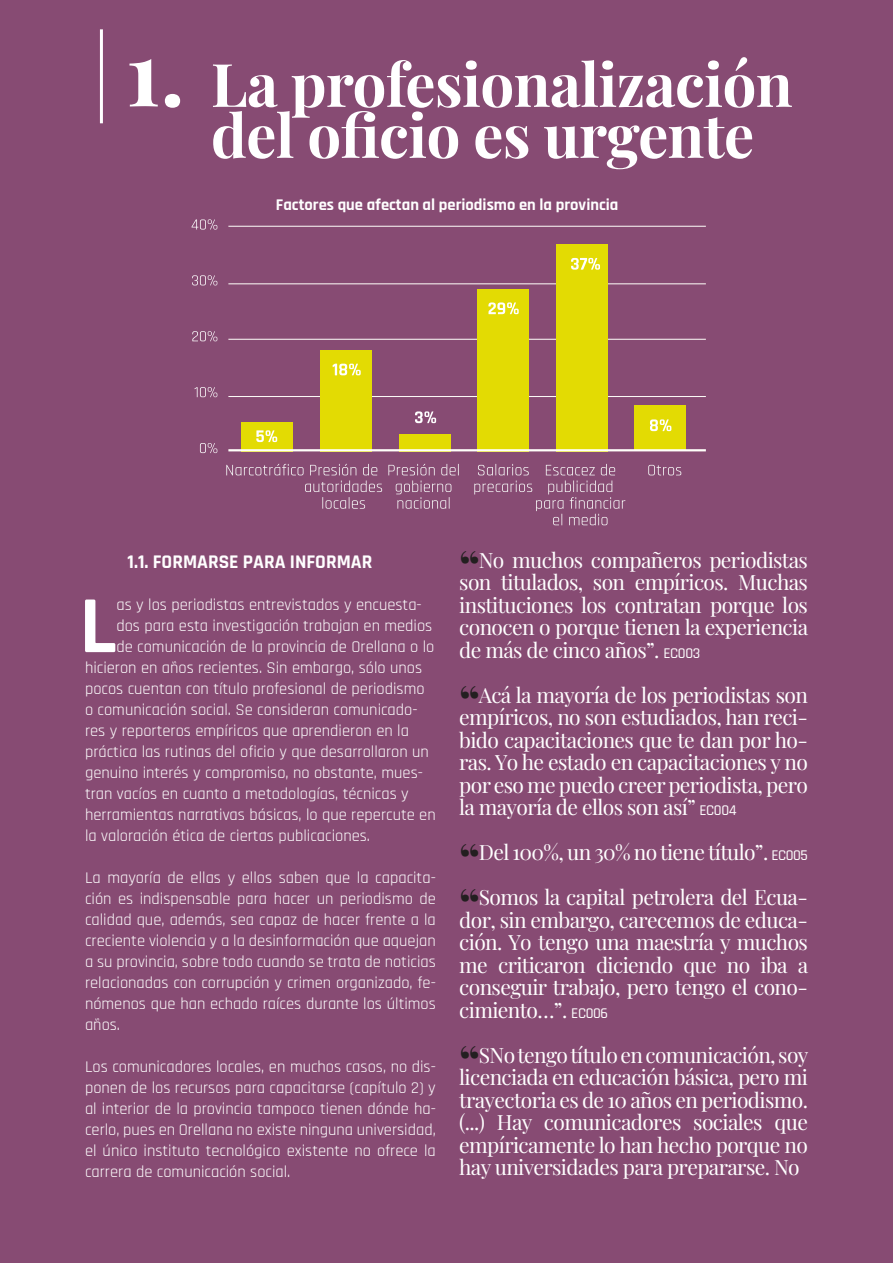
<style>
.page{position:relative;width:893px;height:1263px;background:#874b73}
.page>*{position:absolute;margin:0;border:0;box-sizing:border-box;transform-origin:0 0}
.t1{font:700 90px "Playfair Display";color:#fff}
.Capitular{font:700 81.75px "Rajdhani";color:#fff}
.t2{font:700 60px/51px "Playfair Display";letter-spacing:-.01em;color:#fff}
.parrafo{font:21px/22.5px "Playfair Display";letter-spacing:-.03em;color:#fff;text-align:justify}
.t3{font:700 19.5px "Rajdhani";color:#fff}
.parrafo-2{font:16.5px/21px "Rajdhani";color:#fff;text-align:justify}
.Capitular-2{font:16.5px "Rajdhani";color:#fff}
.parrafo-3{font:700 16.5px "Rajdhani";color:#fff}
.s1{font-weight:700;font-size:45px;color:#231f20}
.s2{font-family:"Rajdhani";font-weight:500;font-size:15px}
</style>
<div class="page">
<hr style="left:100px;top:29px;width:3px;height:94px;background:#fff">
<svg style="left:191px;top:219px;width:26px;height:11px"></svg>
<svg style="left:192px;top:275px;width:25px;height:10px"></svg>
<svg style="left:192px;top:331px;width:25px;height:10px"></svg>
<svg style="left:195px;top:387px;width:22px;height:10px"></svg>
<svg style="left:200px;top:443px;width:17px;height:10px"></svg>
<hr style="left:228px;top:396px;width:478px;height:1px;background:#fffffa">
<hr style="left:228px;top:284px;width:478px;height:1px;background:#fffffa">
<hr style="left:228px;top:339px;width:478px;height:1px;background:#fffffa">
<hr style="left:228px;top:226px;width:478px;height:1px;background:#fffffa">
<div style="left:242px;top:422px;width:51px;height:30px;background:#e3db03"></div>
<div style="left:399px;top:434px;width:51px;height:18px;background:#e3db03"></div>
<div style="left:635px;top:405px;width:51px;height:46px;background:#e3db03"></div>
<div style="left:478px;top:289px;width:51px;height:163px;background:#e3db03"></div>
<div style="left:556px;top:244px;width:51px;height:208px;background:#e3db03"></div>
<div style="left:320px;top:350px;width:52px;height:102px;background:#e3db03"></div>
<hr style="left:228px;top:449px;width:478px;height:2px;background:#fffffa">
<svg style="left:226px;top:464px;width:156px;height:45px"></svg>
<svg style="left:388px;top:464px;width:71px;height:45px"></svg>
<svg style="left:474px;top:464px;width:151px;height:61px"></svg>
<svg style="left:648px;top:465px;width:33px;height:10px"></svg>
<svg style="left:256px;top:430px;width:21px;height:12px"></svg>
<svg style="left:650px;top:419px;width:21px;height:12px"></svg>
<svg style="left:415px;top:411px;width:21px;height:12px"></svg>
<svg style="left:333px;top:364px;width:28px;height:11px"></svg>
<svg style="left:488px;top:302px;width:31px;height:12px"></svg>
<svg style="left:571px;top:258px;width:29px;height:12px"></svg>
<h2 class="t1" style="left:126px;top:2px;width:60px">1.</h2>
<h2 class="t2" style="left:211px;top:54px;width:583px">La profesionalización del oficio es urgente</h2>
<p class="parrafo-3" style="left:276px;top:195px;width:344px">Factores que afectan al periodismo en la provincia</p>
<h3 class="t3" style="left:128px;top:550px;width:246px">1.1. FORMARSE PARA INFORMAR</h3>
<p class="Capitular" style="left:80px;top:576px;width:38px">L</p>
<p class="Capitular-2" style="left:116px;top:595px;width:307px">as y los periodistas entrevistados y encuesta-</p>
<p class="Capitular-2" style="left:116px;top:616px;width:317px">dos para esta investigación trabajan en medios</p>
<p class="Capitular-2" style="left:116px;top:637px;width:319px">de comunicación de la provincia de Orellana o lo</p>
<p class="Capitular-2" style="left:85px;top:658px;width:339px">hicieron en años recientes. Sin embargo, sólo unos</p>
<p class="Capitular-2" style="left:85px;top:679px;width:341px">pocos cuentan con título profesional de periodismo</p>
<p class="Capitular-2" style="left:85px;top:700px;width:334px">o comunicación social. Se consideran comunicado-</p>
<p class="Capitular-2" style="left:85px;top:721px;width:325px">res y reporteros empíricos que aprendieron en la</p>
<p class="Capitular-2" style="left:85px;top:742px;width:345px">práctica las rutinas del oficio y que desarrollaron un</p>
<p class="Capitular-2" style="left:85px;top:763px;width:339px">genuino interés y compromiso, no obstante, mues-</p>
<p class="Capitular-2" style="left:85px;top:784px;width:325px">tran vacíos en cuanto a metodologías, técnicas y</p>
<p class="Capitular-2" style="left:85px;top:805px;width:352px">herramientas narrativas básicas, lo que repercute en</p>
<p class="Capitular-2" style="left:85px;top:826px;width:287px">la valoración ética de ciertas publicaciones.</p>
<p class="parrafo-2" style="left:85px;top:868px;width:352px">La mayoría de ellas y ellos saben que la capacita&shy;ción es indispensable para hacer un periodismo de calidad que, además, sea capaz de hacer frente a la creciente violencia y a la desinformación que aquejan a su provincia, sobre todo cuando se trata de noticias relacionadas con corrupción y crimen organizado, fe&shy;nómenos que han echado raíces durante los últimos años.</p>
<p class="parrafo-2" style="left:85px;top:1057px;width:352px">Los comunicadores locales, en muchos casos, no dis&shy;ponen de los recursos para capacitarse (capítulo 2) y al interior de la provincia tampoco tienen dónde ha&shy;cerlo, pues en Orellana no existe ninguna universidad, el único instituto tecnológico existente no ofrece la carrera de comunicación social.</p>
<p class="parrafo" style="left:459px;top:547px;width:350px"><span class="s1">“</span>No muchos compañeros periodistas son titulados, son empíricos. Muchas instituciones los contratan porque los conocen o porque tienen la experiencia de más de cinco años”. <span class="s2">EC003</span></p>
<p class="parrafo" style="left:459px;top:682px;width:350px"><span class="s1">“</span>Acá la mayoría de los periodistas son empíricos, no son estudiados, han reci&shy;bido capacitaciones que te dan por ho&shy;ras. Yo he estado en capacitaciones y no por eso me puedo creer periodista, pero la mayoría de ellos son así” <span class="s2">EC004</span></p>
<p class="parrafo" style="left:459px;top:839px;width:350px"><span class="s1">“</span>Del 100%, un 30% no tiene título”. <span class="s2">EC005</span></p>
<p class="parrafo" style="left:459px;top:884px;width:350px"><span class="s1">“</span>Somos la capital petrolera del Ecua&shy;dor, sin embargo, carecemos de educa&shy;ción. Yo tengo una maestría y muchos me criticaron diciendo que no iba a conseguir trabajo, pero tengo el cono&shy;cimiento…”. <span class="s2">EC006</span></p>
<p class="parrafo" style="left:459px;top:1042px;width:351px"><span class="s1">“</span>SNo tengo título en comunicación, soy licenciada en educación básica, pero mi trayectoria es de 10 años en periodismo. (...) Hay comunicadores sociales que empíricamente lo han hecho porque no hay universidades para prepararse. No</p>
</div>
